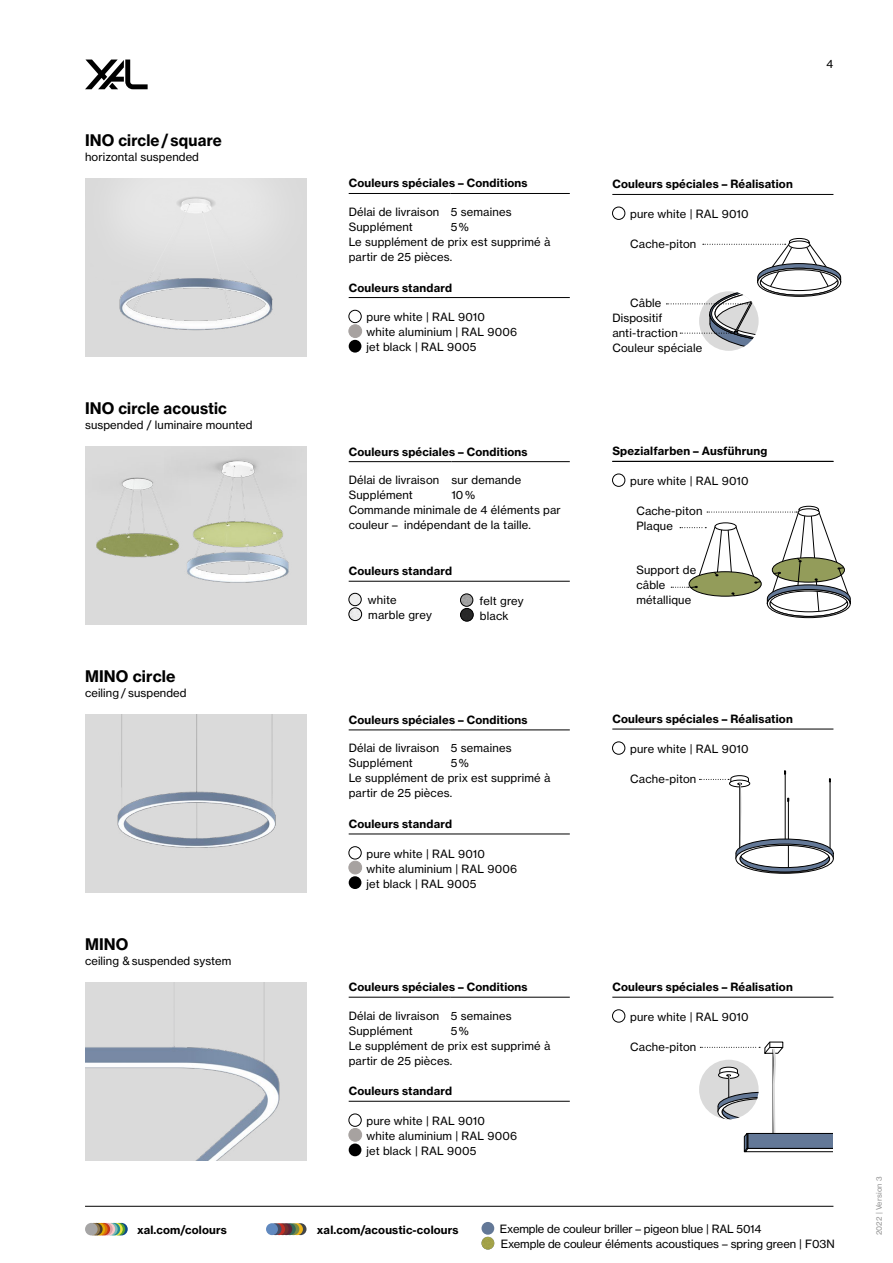
<style>
.page{position:relative;width:893px;height:1263px;background:#fff}
.page>*{position:absolute;margin:0;border:0;box-sizing:border-box;transform-origin:0 0}
.t1{font:15.75px "N Haas Grotesk TX Pro 75 Bd";letter-spacing:.01em;color:#000}
.t2{font:11.25px/14.9px "N Haas Grotesk TX Pro 55 Rg";letter-spacing:.015em;color:#000}
.t3{font:11.25px "N Haas Grotesk TX Pro 75 Bd";letter-spacing:.015em;color:#000}
.t4{font:11.25px/14.9px "N Haas Grotesk TX Pro 55 Rg";letter-spacing:-.01em;color:#000}
.t5{font:7.5px "N Haas Grotesk TX Pro 55 Rg";letter-spacing:.015em;color:#929292}
</style>
<div class="page">
<svg style="left:85px;top:60px;width:63px;height:29px"></svg>
<hr style="left:85px;top:1206px;width:748px;height:1px;background:#000">
<img style="left:85px;top:179px;width:221px;height:178px">
<img style="left:85px;top:714px;width:221px;height:179px">
<img style="left:85px;top:983px;width:221px;height:178px">
<svg style="left:115px;top:1223px;width:13px;height:12px"></svg>
<div style="left:113px;top:1223px;width:12px;height:12px;background:#549f2d;border-radius:50%"></div>
<svg style="left:110px;top:1223px;width:13px;height:12px"></svg>
<svg style="left:108px;top:1223px;width:12px;height:12px"></svg>
<svg style="left:105px;top:1223px;width:13px;height:12px"></svg>
<div style="left:103px;top:1223px;width:12px;height:12px;background:#f9c9c9;border-radius:50%"></div>
<svg style="left:100px;top:1223px;width:13px;height:12px"></svg>
<div style="left:98px;top:1223px;width:12px;height:12px;background:#c4341b;border-radius:50%"></div>
<svg style="left:95px;top:1223px;width:13px;height:12px"></svg>
<div style="left:93px;top:1223px;width:12px;height:12px;background:#e0ab04;border-radius:50%"></div>
<svg style="left:90px;top:1223px;width:13px;height:12px"></svg>
<div style="left:88px;top:1223px;width:12px;height:12px;background:#8e7850;border-radius:50%"></div>
<div style="left:85px;top:1223px;width:13px;height:12px;background:#a6a5a5;border-radius:50%"></div>
<div style="left:295px;top:1223px;width:11px;height:12px;background:#414549;border-radius:50%"></div>
<svg style="left:291px;top:1223px;width:12px;height:12px"></svg>
<div style="left:287px;top:1223px;width:12px;height:12px;background:#798a45;border-radius:50%"></div>
<svg style="left:284px;top:1223px;width:12px;height:12px"></svg>
<div style="left:280px;top:1223px;width:12px;height:12px;background:#5c263a;border-radius:50%"></div>
<div style="left:277px;top:1223px;width:12px;height:12px;background:#733230;border-radius:50%"></div>
<svg style="left:273px;top:1223px;width:12px;height:12px"></svg>
<div style="left:270px;top:1223px;width:11px;height:12px;background:#474e66;border-radius:50%"></div>
<div style="left:266px;top:1223px;width:12px;height:12px;background:#6189bf;border-radius:50%"></div>
<img style="left:208px;top:446px;width:98px;height:179px">
<img style="left:85px;top:446px;width:123px;height:179px">
<div style="left:349px;top:310px;width:12px;height:13px;border:1px solid #000;border-radius:50%"></div>
<div style="left:349px;top:325px;width:13px;height:12px;background:#a7a2a0;border-radius:50%"></div>
<div style="left:349px;top:325px;width:13px;height:13px;border:1px solid #a7a2a0;border-radius:50%"></div>
<div style="left:349px;top:340px;width:12px;height:13px;background:#000;border-radius:50%"></div>
<div style="left:612px;top:207px;width:13px;height:13px;border:1px solid #000;border-radius:50%"></div>
<hr style="left:612px;top:194px;width:221px;height:1px;background:#000">
<hr style="left:349px;top:297px;width:221px;height:1px;background:#000">
<svg style="left:666px;top:238px;width:175px;height:113px"></svg>
<div style="left:612px;top:742px;width:13px;height:12px;border:1px solid #000;border-radius:50%"></div>
<div style="left:349px;top:846px;width:12px;height:13px;border:1px solid #000;border-radius:50%"></div>
<div style="left:349px;top:861px;width:13px;height:13px;background:#a7a2a0;border-radius:50%"></div>
<div style="left:349px;top:861px;width:13px;height:13px;border:1px solid #a7a2a0;border-radius:50%"></div>
<div style="left:349px;top:876px;width:12px;height:13px;background:#000;border-radius:50%"></div>
<hr style="left:349px;top:833px;width:221px;height:1px;background:#000">
<hr style="left:612px;top:729px;width:221px;height:1px;background:#000">
<svg style="left:699px;top:771px;width:135px;height:103px"></svg>
<div style="left:612px;top:1009px;width:13px;height:13px;border:1px solid #000;border-radius:50%"></div>
<div style="left:349px;top:1114px;width:12px;height:12px;border:1px solid #000;border-radius:50%"></div>
<div style="left:349px;top:1128px;width:13px;height:13px;background:#a7a2a0;border-radius:50%"></div>
<div style="left:349px;top:1128px;width:13px;height:13px;border:1px solid #a7a2a0;border-radius:50%"></div>
<div style="left:349px;top:1143px;width:12px;height:13px;background:#000;border-radius:50%"></div>
<hr style="left:612px;top:997px;width:221px;height:1px;background:#000">
<hr style="left:349px;top:1101px;width:221px;height:1px;background:#000">
<svg style="left:700px;top:1041px;width:133px;height:112px"></svg>
<hr style="left:349px;top:193px;width:102px;height:1px;background:#000">
<hr style="left:451px;top:193px;width:119px;height:1px;background:#000">
<hr style="left:349px;top:729px;width:102px;height:1px;background:#000">
<hr style="left:451px;top:729px;width:119px;height:1px;background:#000">
<hr style="left:349px;top:997px;width:102px;height:1px;background:#000">
<hr style="left:451px;top:997px;width:119px;height:1px;background:#000">
<div style="left:481px;top:1222px;width:13px;height:13px;background:#637897;border-radius:50%"></div>
<svg style="left:481px;top:1237px;width:13px;height:12px"></svg>
<hr style="left:349px;top:461px;width:102px;height:1px;background:#000">
<hr style="left:451px;top:461px;width:119px;height:1px;background:#000">
<svg style="left:349px;top:593px;width:13px;height:27px"></svg>
<div style="left:349px;top:608px;width:13px;height:13px;border:1px solid #000;border-radius:50%"></div>
<svg style="left:460px;top:594px;width:13px;height:27px"></svg>
<div style="left:460px;top:608px;width:13px;height:13px;border:1px solid #000;border-radius:50%"></div>
<hr style="left:349px;top:581px;width:221px;height:1px;background:#000">
<div style="left:612px;top:474px;width:13px;height:12px;border:1px solid #000;border-radius:50%"></div>
<hr style="left:612px;top:461px;width:221px;height:1px;background:#000">
<svg style="left:671px;top:506px;width:180px;height:113px"></svg>
<h1 class="t1" style="left:85px;top:131px;width:138px">INO circle / square</h1>
<p class="t2" style="left:85px;top:150px;width:115px">horizontal suspended</p>
<h1 class="t1" style="left:85px;top:398px;width:143px">INO circle acoustic</h1>
<p class="t2" style="left:85px;top:417px;width:169px">suspended / luminaire mounted</p>
<h1 class="t1" style="left:85px;top:666px;width:92px">MINO circle</h1>
<p class="t2" style="left:85px;top:685px;width:103px">ceiling / suspended</p>
<h1 class="t1" style="left:85px;top:934px;width:45px">MINO</h1>
<p class="t2" style="left:85px;top:953px;width:148px">ceiling &amp; suspended system</p>
<p class="t3" style="left:349px;top:176px;width:180px">Couleurs spéciales – Conditions</p>
<p class="t2" style="left:349px;top:204px;width:164px">Délai de livraison 5 semaines<br>Supplément</p>
<p class="t2" style="left:349px;top:219px;width:203px;text-indent:102px">5 %<br>Le supplément de prix est supprimé à partir de 25 pièces.</p>
<p class="t3" style="left:349px;top:280px;width:105px">Couleurs standard</p>
<p class="t2" style="left:367px;top:310px;width:152px">pure white | RAL 9010<br>white aluminium | RAL 9006 jet black | RAL 9005</p>
<p class="t3" style="left:349px;top:444px;width:180px">Couleurs spéciales – Conditions</p>
<p class="t2" style="left:349px;top:473px;width:174px">Délai de livraison sur demande<br>Supplément</p>
<p class="t2" style="left:349px;top:487px;width:214px;text-indent:103px">10 %<br>Commande minimale de 4 éléments par couleur – indépendant de la taille.</p>
<p class="t3" style="left:349px;top:563px;width:105px">Couleurs standard</p>
<p class="t2" style="left:368px;top:593px;width:65px">white marble grey</p>
<p class="t2" style="left:480px;top:593px;width:46px">felt grey black</p>
<p class="t3" style="left:349px;top:712px;width:180px">Couleurs spéciales – Conditions</p>
<p class="t2" style="left:349px;top:741px;width:164px">Délai de livraison 5 semaines<br>Supplément</p>
<p class="t2" style="left:349px;top:756px;width:203px;text-indent:102px">5 %<br>Le supplément de prix est supprimé à partir de 25 pièces.</p>
<p class="t3" style="left:349px;top:817px;width:105px">Couleurs standard</p>
<p class="t2" style="left:367px;top:846px;width:152px">pure white | RAL 9010<br>white aluminium | RAL 9006 jet black | RAL 9005</p>
<p class="t3" style="left:349px;top:980px;width:180px">Couleurs spéciales – Conditions</p>
<p class="t2" style="left:349px;top:1008px;width:164px">Délai de livraison 5 semaines<br>Supplément</p>
<p class="t2" style="left:349px;top:1023px;width:203px;text-indent:102px">5 %<br>Le supplément de prix est supprimé à partir de 25 pièces.</p>
<p class="t3" style="left:349px;top:1084px;width:105px">Couleurs standard</p>
<p class="t2" style="left:367px;top:1113px;width:152px">pure white | RAL 9010<br>white aluminium | RAL 9006 jet black | RAL 9005</p>
<p class="t2" style="left:826px;top:56px;width:9px">4</p>
<p class="t3" style="left:612px;top:177px;width:182px">Couleurs spéciales – Réalisation</p>
<p class="t2" style="left:630px;top:207px;width:120px">pure white | RAL 9010</p>
<p class="t2" style="left:630px;top:236px;width:68px">Cache-piton</p>
<p class="t2" style="left:612px;top:296px;width:91px;text-indent:18px">Câble<br>Dispositif anti-traction<br>Couleur spéciale</p>
<p class="t3" style="left:612px;top:444px;width:156px">Spezialfarben – Ausführung</p>
<p class="t2" style="left:630px;top:473px;width:120px">pure white | RAL 9010</p>
<p class="t2" style="left:636px;top:503px;width:68px">Cache-piton<br>Plaque</p>
<p class="t2" style="left:636px;top:563px;width:61px">Support de câble métallique</p>
<p class="t3" style="left:612px;top:712px;width:182px">Couleurs spéciales – Réalisation</p>
<p class="t2" style="left:630px;top:741px;width:120px">pure white | RAL 9010</p>
<p class="t2" style="left:630px;top:771px;width:68px">Cache-piton</p>
<p class="t3" style="left:612px;top:980px;width:182px">Couleurs spéciales – Réalisation</p>
<p class="t2" style="left:630px;top:1009px;width:120px">pure white | RAL 9010</p>
<p class="t2" style="left:630px;top:1039px;width:68px">Cache-piton</p>
<p class="t3" style="left:137px;top:1222px;width:91px">xal.com/colours</p>
<p class="t3" style="left:317px;top:1222px;width:143px">xal.com/acoustic-colours</p>
<p class="t4" style="left:500px;top:1221px;width:336px">Exemple de couleur briller – pigeon blue | RAL 5014<br>Exemple de couleur éléments acoustiques – spring green | F03N</p>
<p class="t5" style="left:874px;top:1235px;width:60px;rotate:-90deg">2022 | Version 3</p>
</div>
